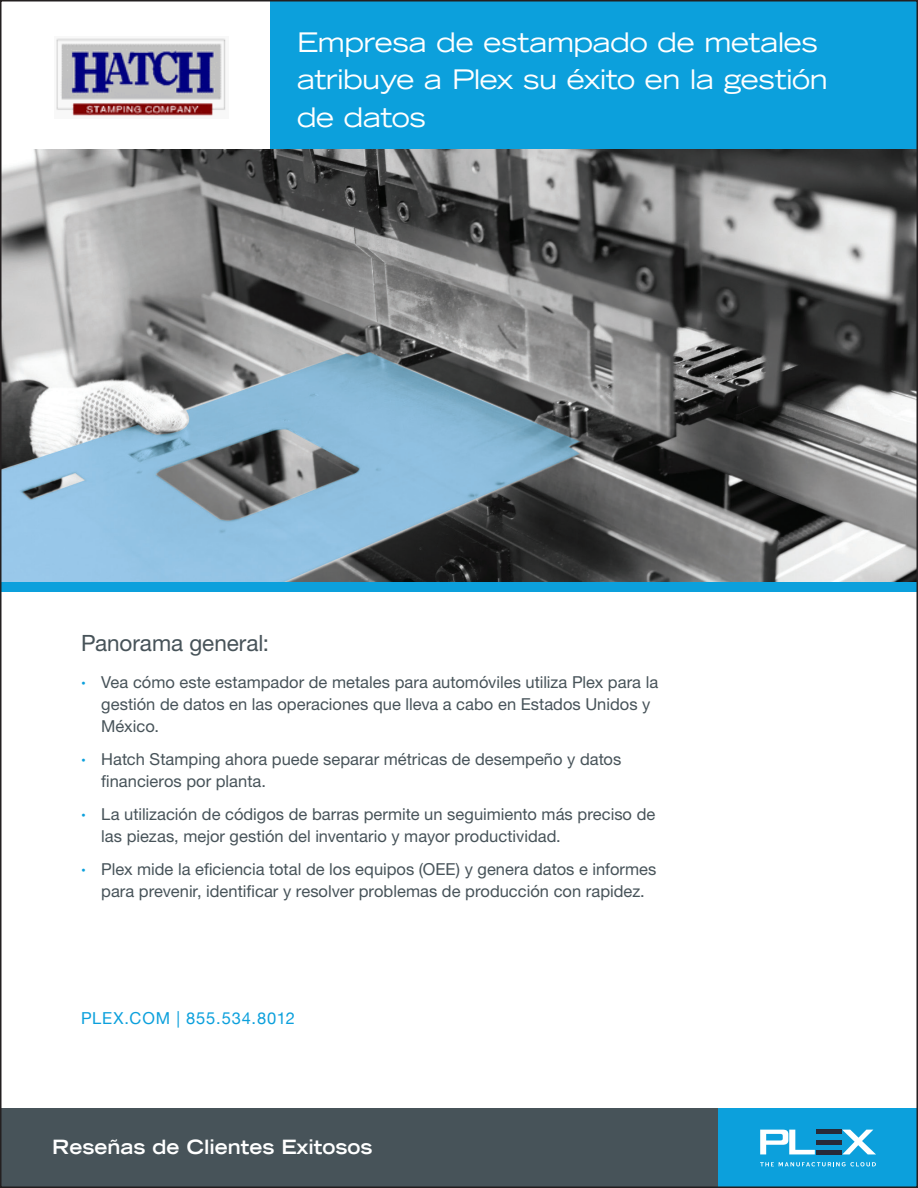
<style>
.page{position:relative;width:918px;height:1188px;background:#fff}
.page>*{position:absolute;margin:0;border:0;box-sizing:border-box;transform-origin:0 0}
.t1{font:expanded 27px/37.5px "Trade Gothic LT Std";letter-spacing:-.015em;color:#fff}
.subhead{font:22.5px "Helvetica Neue LT Pro";color:#475359}
.t2{font:700 expanded 19.5px "Trade Gothic LT";color:#fff}
.t3{font:16.5px/21.8px "Helvetica Neue LT Pro";color:#475359}
.t4{font:16.5px "Helvetica Neue";letter-spacing:.05em;color:#0ca0dc}
.s1{font-family:"Helvetica Neue";font-size:13.5px;color:#0ca0dc}
</style>
<div class="page">
<div style="left:0;top:1108px;width:735px;height:80px;background:#475359"></div>
<div style="left:718px;top:1108px;width:200px;height:80px;background:#0ca0dc"></div>
<svg style="left:760px;top:1130px;width:55px;height:24px"></svg>
<svg style="left:842px;top:1130px;width:34px;height:24px"></svg>
<hr style="left:816px;top:1150px;width:25px;height:4px;background:#282a38">
<hr style="left:816px;top:1130px;width:25px;height:4px;background:#282a38">
<div style="left:816px;top:1140px;width:25px;height:5px;background:#282a38"></div>
<svg style="left:760px;top:1162px;width:116px;height:4px"></svg>
<div style="left:270px;top:0;width:648px;height:149px;background:#0ca0dc"></div>
<div style="left:0;top:581px;width:918px;height:11px;background:#0ca0dc"></div>
<img style="left:3px;top:149px;width:912px;height:432px">
<img style="left:56px;top:38px;width:170px;height:78px">
<h1 class="t1" style="left:297px;top:23px;width:532px">Empresa de estampado de metales atribuye a Plex su éxito en la gestión de datos</h1>
<p class="subhead" style="left:81px;top:629px;width:190px">Panorama general:</p>
<p class="t3" style="left:101px;top:671px;width:558px;text-indent:-20px"><span class="s1">•</span> Vea cómo este estampador de metales para automóviles utiliza Plex para la gestión de datos en las operaciones que lleva a cabo en Estados Unidos y<br>México.</p>
<p class="t3" style="left:101px;top:748px;width:522px;text-indent:-20px"><span class="s1">•</span> Hatch Stamping ahora puede separar métricas de desempeño y datos financieros por planta.</p>
<p class="t3" style="left:101px;top:803px;width:556px;text-indent:-20px"><span class="s1">•</span> La utilización de códigos de barras permite un seguimiento más preciso de las piezas, mejor gestión del inventario y mayor productividad.</p>
<p class="t3" style="left:81px;top:858px;width:577px;text-align:center"><span class="s1">•</span> Plex mide la eficiencia total de los equipos (OEE) y genera datos e informes para prevenir, identificar y resolver problemas de producción con rapidez.</p>
<p class="t4" style="left:81px;top:1006px;width:215px">PLEX.COM | 855.534.8012</p>
<p class="t2" style="left:52px;top:1134px;width:322px">Reseñas de Clientes Exitosos</p>
</div>
